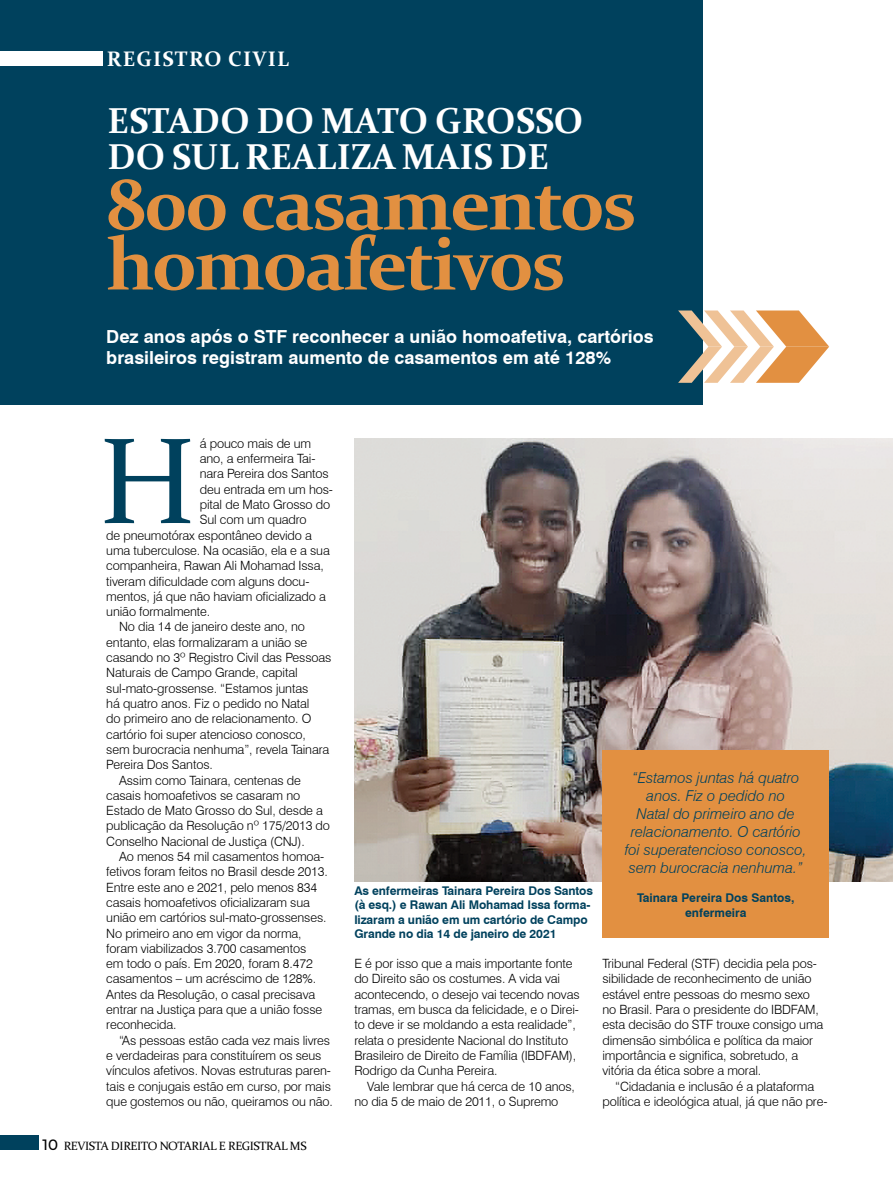
<style>
.page{position:relative;width:893px;height:1191px;background:#fff}
.page>*{position:absolute;margin:0;border:0;box-sizing:border-box;transform-origin:0 0}
.t1{font:123px "Constantia";color:#00415d}
.t2{font:700 75px/60px "Constantia";letter-spacing:-.03em;color:#e29041}
.t3{font:700 36px/36px "Constantia";color:#fff}
.t4{font:700 21px "Constantia";letter-spacing:.06em;color:#fff}
.t5{font:700 18px/21.6px "Swiss 721 BT";color:#fff}
.t6{font:italic 300 15px/18px "Swiss 721 BT";color:#00415d;text-align:center}
.t7{font:500 15px "Montserrat";color:#000}
.t8{font:300 12.75px/15.3px "Swiss 721 BT";letter-spacing:-.01em;color:#000}
.t9{font:700 12px/14.4px "Swiss 721 BT";letter-spacing:-.01em;color:#00415d}
.t10{font:12px "Constantia";letter-spacing:-.03em;color:#000}
</style>
<div class="page">
<div style="left:0;top:0;width:702px;height:404px;background:#00415d"></div>
<img style="left:354px;top:438px;width:539px;height:443px">
<div style="left:602px;top:750px;width:227px;height:188px;background:#e29041"></div>
<div style="left:0;top:1135px;width:38px;height:15px;background:#00415d"></div>
<div style="left:0;top:51px;width:102px;height:15px;background:#fff"></div>
<svg style="left:678px;top:310px;width:151px;height:73px"></svg>
<h3 class="t4" style="left:107px;top:44px;width:184px">REGISTRO CIVIL</h3>
<h3 class="t3" style="left:107px;top:101px;width:478px">ESTADO DO MATO GROSSO<br>DO SUL REALIZA MAIS DE</h3>
<h2 class="t2" style="left:106px;top:170px;width:532px">800 casamentos homoafetivos</h2>
<h3 class="t5" style="left:106px;top:325px;width:549px">Dez anos após o STF reconhecer a união homoafetiva, cartórios brasileiros registram aumento de casamentos em até 128%</h3>
<p class="t8" style="left:200px;top:435px;width:113px">á pouco mais de um</p>
<p class="t8" style="left:200px;top:451px;width:117px">ano, a enfermeira Tai-</p>
<p class="t8" style="left:200px;top:466px;width:131px">nara Pereira dos Santos</p>
<p class="t8" style="left:200px;top:481px;width:135px">deu entrada em um hos-</p>
<p class="t8" style="left:200px;top:497px;width:132px">pital de Mato Grosso do</p>
<p class="t8" style="left:200px;top:512px;width:108px">Sul com um quadro</p>
<p class="t8" style="left:106px;top:527px;width:207px">de pneumotórax espontâneo devido a</p>
<p class="t8" style="left:106px;top:542px;width:225px">uma tuberculose. Na ocasião, ela e a sua</p>
<p class="t8" style="left:106px;top:558px;width:219px">companheira, Rawan Ali Mohamad Issa,</p>
<p class="t8" style="left:106px;top:573px;width:205px">tiveram dificuldade com alguns docu-</p>
<p class="t8" style="left:106px;top:588px;width:221px">mentos, já que não haviam oficializado a</p>
<p class="t8" style="left:106px;top:604px;width:105px">união formalmente.</p>
<p class="t8" style="left:119px;top:619px;width:187px">No dia 14 de janeiro deste ano, no</p>
<p class="t8" style="left:106px;top:634px;width:203px">entanto, elas formalizaram a união se</p>
<p class="t8" style="left:106px;top:650px;width:227px">casando no 3º Registro Civil das Pessoas</p>
<p class="t8" style="left:106px;top:665px;width:193px">Naturais de Campo Grande, capital</p>
<p class="t8" style="left:106px;top:680px;width:203px">sul-mato-grossense. “Estamos juntas</p>
<p class="t8" style="left:106px;top:695px;width:205px">há quatro anos. Fiz o pedido no Natal</p>
<p class="t8" style="left:106px;top:711px;width:207px">do primeiro ano de relacionamento. O</p>
<p class="t8" style="left:106px;top:726px;width:201px">cartório foi super atencioso conosco,</p>
<p class="t8" style="left:106px;top:741px;width:225px">sem burocracia nenhuma”, revela Tainara</p>
<p class="t8" style="left:106px;top:757px;width:108px">Pereira Dos Santos.</p>
<p class="t8" style="left:119px;top:772px;width:183px">Assim como Tainara, centenas de</p>
<p class="t8" style="left:106px;top:787px;width:195px">casais homoafetivos se casaram no</p>
<p class="t8" style="left:106px;top:803px;width:218px">Estado de Mato Grosso do Sul, desde a</p>
<p class="t8" style="left:106px;top:818px;width:225px">publicação da Resolução nº 175/2013 do</p>
<p class="t8" style="left:106px;top:833px;width:200px">Conselho Nacional de Justiça (CNJ).</p>
<p class="t8" style="left:119px;top:848px;width:207px">Ao menos 54 mil casamentos homoa-</p>
<p class="t8" style="left:106px;top:864px;width:223px">fetivos foram feitos no Brasil desde 2013.</p>
<p class="t8" style="left:106px;top:879px;width:213px">Entre este ano e 2021, pelo menos 834</p>
<p class="t8" style="left:106px;top:894px;width:205px">casais homoafetivos oficializaram sua</p>
<p class="t8" style="left:106px;top:910px;width:222px">união em cartórios sul-mato-grossenses.</p>
<p class="t8" style="left:106px;top:925px;width:197px">No primeiro ano em vigor da norma,</p>
<p class="t8" style="left:106px;top:940px;width:201px">foram viabilizados 3.700 casamentos</p>
<p class="t8" style="left:106px;top:956px;width:208px">em todo o país. Em 2020, foram 8.472</p>
<p class="t8" style="left:106px;top:971px;width:211px">casamentos – um acréscimo de 128%.</p>
<p class="t8" style="left:106px;top:986px;width:210px">Antes da Resolução, o casal precisava</p>
<p class="t8" style="left:106px;top:1001px;width:218px">entrar na Justiça para que a união fosse</p>
<p class="t8" style="left:106px;top:1017px;width:72px">reconhecida.</p>
<p class="t8" style="left:119px;top:1032px;width:213px">“As pessoas estão cada vez mais livres</p>
<p class="t8" style="left:106px;top:1047px;width:217px">e verdadeiras para constituírem os seus</p>
<p class="t8" style="left:106px;top:1063px;width:226px">vínculos afetivos. Novas estruturas paren-</p>
<p class="t8" style="left:106px;top:1078px;width:226px">tais e conjugais estão em curso, por mais</p>
<p class="t8" style="left:106px;top:1093px;width:228px">que gostemos ou não, queiramos ou não.</p>
<h1 class="t1" style="left:99px;top:397px;width:99px">H</h1>
<p class="t7" style="left:43px;top:1134px;width:17px">10</p>
<p class="t10" style="left:64px;top:1138px;width:244px">REVISTA DIREITO NOTARIAL E REGISTRAL MS</p>
<p class="t9" style="left:354px;top:883px;width:240px">As enfermeiras Tainara Pereira Dos Santos (à esq.) e Rawan Ali Mohamad Issa forma&shy;lizaram a união em um cartório de Campo Grande no dia 14 de janeiro de 2021</p>
<p class="t8" style="left:354px;top:956px;width:227px">E é por isso que a mais importante fonte do Direito são os costumes. A vida vai acontecendo, o desejo vai tecendo novas tramas, em busca da felicidade, e o Direi&shy;to deve ir se moldando a esta realidade”, relata o presidente Nacional do Instituto Brasileiro de Direito de Família (IBDFAM), Rodrigo da Cunha Pereira.</p>
<p class="t8" style="left:354px;top:1078px;width:222px;text-indent:13px">Vale lembrar que há cerca de 10 anos, no dia 5 de maio de 2011, o Supremo</p>
<p class="t6" style="left:625px;top:769px;width:183px">“Estamos juntas há quatro anos. Fiz o pedido no<br>Natal do primeiro ano de relacionamento. O cartório foi superatencioso conosco, sem burocracia nenhuma.”</p>
<p class="t9" style="left:637px;top:890px;width:159px;text-align:center">Tainara Pereira Dos Santos, enfermeira</p>
<p class="t8" style="left:602px;top:956px;width:222px">Tribunal Federal (STF) decidia pela pos&shy;sibilidade de reconhecimento de união estável entre pessoas do mesmo sexo no Brasil. Para o presidente do IBDFAM, esta decisão do STF trouxe consigo uma dimensão simbólica e política da maior importância e significa, sobretudo, a vitória da ética sobre a moral.</p>
<p class="t8" style="left:602px;top:1078px;width:227px;text-align:center">“Cidadania e inclusão é a plataforma política e ideológica atual, já que não pre-</p>
</div>
